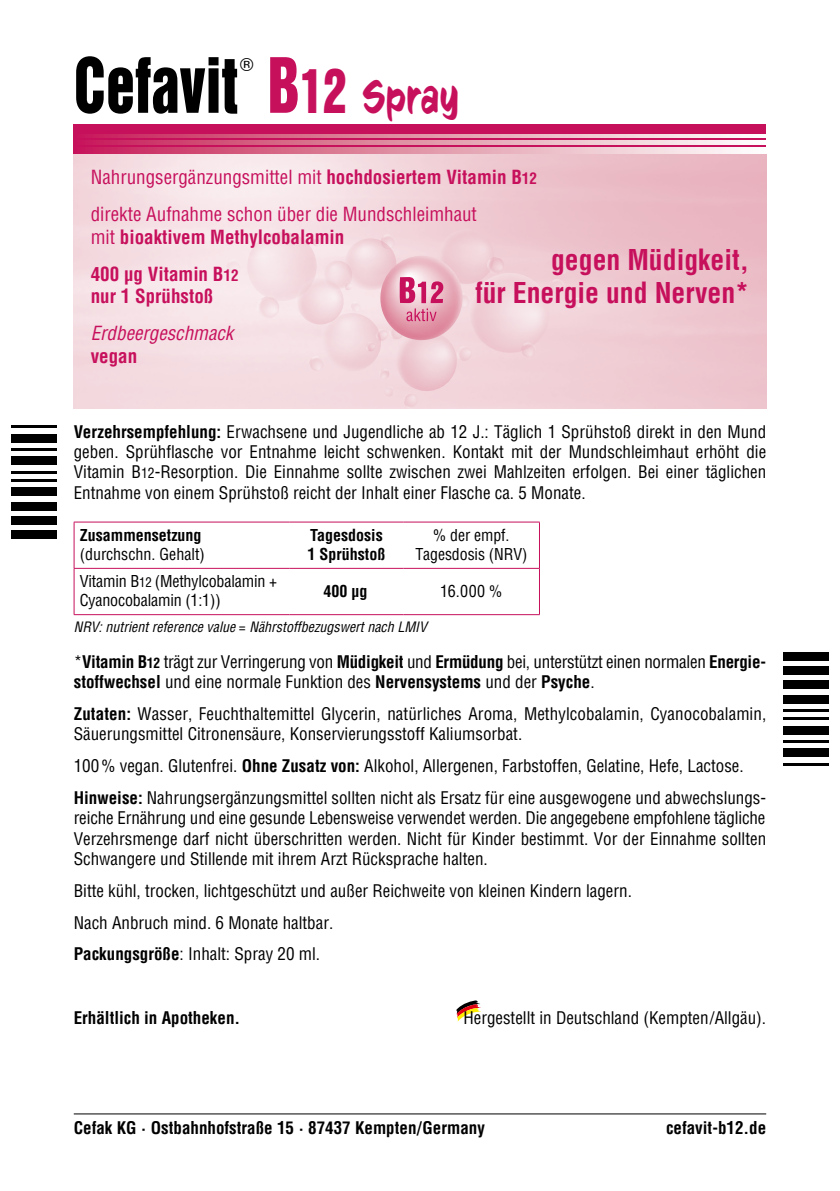
<style>
.page{position:relative;width:840px;height:1191px;background:#fff}
.page>*{position:absolute;margin:0;border:0;box-sizing:border-box;transform-origin:0 0}
.t1{font:69.6px "Helvetica Inserat LT Pro";color:#000;scale:.83 1}
.t2{font:46px "CC Sign Language";letter-spacing:.015em;color:#c7105c;scale:.83 1}
.t3{font:700 condensed 28px/33.6px "Helvetica LT Pro";color:#c7105c;text-align:right}
.t4{font:condensed 19px/37px "Helvetica LT Pro";color:#c7105c}
.t5{font:700 condensed 19px/37px "Helvetica LT Pro";color:#c7105c}
.t6{font:italic condensed 19px "Helvetica LT Pro";color:#c7105c}
.t7{font:18px "Helvetica";color:#000}
.t8{font:condensed 17px/20.4px "Helvetica LT Pro";color:#000}
.t9{font:700 condensed 17px "Helvetica LT Pro";color:#000}
.t10{font:condensed 16px/19.2px "Helvetica LT Pro";letter-spacing:-.01em;color:#000;text-align:center}
.t11{font:700 condensed 16px/19.2px "Helvetica LT Pro";color:#000}
.t12{font:italic condensed 14px "Helvetica LT Pro";color:#000}
.s1{font-family:"Helvetica Inserat LT Pro";font-size:69.6px}
.s2{font-family:"Helvetica Inserat LT Pro";font-size:55.6px}
.s3{font-weight:700}
.s4{font-weight:700;font-size:15.2px}
.s5{font-weight:400}
.s6{font-size:15.2px}
.s7{font-size:13.6px}
.s8{font-size:12.8px}
.s9{font-weight:700;font-size:13.6px}
</style>
<div class="page">
<img style="left:74px;top:153px;width:691px;height:255px">
<div style="left:74px;top:125px;width:691px;height:28px;background:#c7105c"></div>
<svg style="left:91px;top:147px;width:674px;height:6px;background:#e295aa"></svg>
<svg style="left:91px;top:140px;width:674px;height:5px;background:#e295aa"></svg>
<svg style="left:91px;top:135px;width:674px;height:2px"></svg>
<img style="left:320px;top:260px;width:23px;height:18px">
<img style="left:464px;top:288px;width:91px;height:70px">
<img style="left:318px;top:313px;width:67px;height:62px">
<img style="left:246px;top:232px;width:72px;height:70px">
<img style="left:392px;top:341px;width:69px;height:54px">
<img style="left:435px;top:229px;width:62px;height:59px">
<svg style="left:456px;top:350px;width:4px;height:10px"></svg>
<svg style="left:487px;top:257px;width:8px;height:5px"></svg>
<img style="left:293px;top:278px;width:53px;height:50px">
<svg style="left:382px;top:234px;width:5px;height:3px"></svg>
<svg style="left:228px;top:259px;width:5px;height:3px"></svg>
<svg style="left:310px;top:356px;width:6px;height:3px"></svg>
<svg style="left:469px;top:273px;width:87px;height:80px;background:#f1d4da"></svg>
<svg style="left:405px;top:394px;width:6px;height:3px"></svg>
<svg style="left:384px;top:387px;width:3px;height:7px"></svg>
<svg style="left:572px;top:297px;width:4px;height:3px"></svg>
<svg style="left:378px;top:369px;width:9px;height:10px"></svg>
<svg style="left:351px;top:301px;width:4px;height:4px"></svg>
<svg style="left:375px;top:332px;width:3px;height:8px"></svg>
<svg style="left:365px;top:344px;width:2px;height:7px"></svg>
<img style="left:343px;top:238px;width:54px;height:53px">
<img style="left:378px;top:256px;width:86px;height:85px">
<svg style="left:399px;top:277px;width:44px;height:44px;background:#de80a2"></svg>
<svg style="left:75px;top:567px;width:464px;height:1px"></svg>
<hr style="left:74px;top:522px;width:215px;height:1px;background:#c7105c">
<hr style="left:74px;top:522px;width:1px;height:46px;background:#c7105c">
<hr style="left:289px;top:522px;width:114px;height:1px;background:#c7105c">
<hr style="left:403px;top:522px;width:136px;height:1px;background:#c7105c">
<hr style="left:539px;top:522px;width:1px;height:46px;background:#c7105c">
<hr style="left:74px;top:568px;width:215px;height:1px;background:#c7105c">
<hr style="left:74px;top:568px;width:1px;height:46px;background:#c7105c">
<hr style="left:289px;top:568px;width:114px;height:1px;background:#c7105c">
<hr style="left:403px;top:568px;width:136px;height:1px;background:#c7105c">
<hr style="left:539px;top:568px;width:1px;height:46px;background:#c7105c">
<hr style="left:74px;top:614px;width:215px;height:1px;background:#c7105c">
<hr style="left:289px;top:614px;width:114px;height:1px;background:#c7105c">
<hr style="left:403px;top:614px;width:136px;height:1px;background:#c7105c">
<svg style="left:456px;top:1000px;width:25px;height:21px"></svg>
<hr style="left:74px;top:1113px;width:691px;height:1px;background:#000">
<hr style="left:782px;top:763px;width:46px;height:2px;background:#000">
<div style="left:782px;top:748px;width:46px;height:9px;background:#000"></div>
<hr style="left:782px;top:740px;width:46px;height:3px;background:#000">
<div style="left:782px;top:726px;width:46px;height:8px;background:#000"></div>
<hr style="left:782px;top:717px;width:46px;height:3px;background:#000">
<hr style="left:782px;top:709px;width:46px;height:2px;background:#000">
<div style="left:782px;top:694px;width:46px;height:9px;background:#000"></div>
<div style="left:782px;top:680px;width:46px;height:9px;background:#000"></div>
<div style="left:782px;top:666px;width:46px;height:9px;background:#000"></div>
<div style="left:782px;top:652px;width:46px;height:8px;background:#000"></div>
<hr style="left:11px;top:425px;width:46px;height:3px;background:#000">
<div style="left:11px;top:434px;width:46px;height:8px;background:#000"></div>
<hr style="left:11px;top:448px;width:46px;height:3px;background:#000">
<div style="left:11px;top:456px;width:46px;height:9px;background:#000"></div>
<hr style="left:11px;top:471px;width:46px;height:2px;background:#000">
<hr style="left:11px;top:479px;width:46px;height:3px;background:#000">
<div style="left:11px;top:488px;width:46px;height:8px;background:#000"></div>
<div style="left:11px;top:502px;width:46px;height:8px;background:#000"></div>
<div style="left:11px;top:516px;width:46px;height:8px;background:#000"></div>
<div style="left:11px;top:530px;width:46px;height:9px;background:#000"></div>
<h1 class="t1" style="left:74px;top:44px;width:199px">Cefavit</h1>
<p class="t7" style="left:240px;top:51px;width:15px">®</p>
<h2 class="t2" style="left:268px;top:72px;width:231px"><span class="s1">B</span><span class="s2">12</span> Spray</h2>
<p class="t4" style="left:91px;top:158px;width:447px">Nahrungsergänzungsmittel mit <span class="s3">hochdosiertem Vitamin B</span><span class="s4">12 </span>direkte Aufnahme schon über die Mundschleimhaut</p>
<p class="t5" style="left:91px;top:218px;width:255px"><span class="s5">mit</span> bioaktivem Methylcobalamin<br>400 µg Vitamin B<span class="s6">12</span></p>
<p class="t5" style="left:91px;top:277px;width:124px">nur 1 Sprühstoß</p>
<p class="t6" style="left:91px;top:321px;width:144px">Erdbeergeschmack</p>
<p class="t5" style="left:91px;top:337px;width:48px">vegan</p>
<h3 class="t3" style="left:475px;top:242px;width:275px">gegen Müdigkeit,<br>für Energie und Nerven*</h3>
<p class="t8" style="left:74px;top:421px;width:693px;text-align:justify"><span class="s3">Verzehrsempfehlung:</span> Erwachsene und Jugendliche ab 12 J.: Täglich 1 Sprühstoß direkt in den Mund geben. Sprühflasche vor Entnahme leicht schwenken. Kontakt mit der Mundschleimhaut erhöht die Vitamin B<span class="s7">12</span>-Resorption. Die Einnahme sollte zwischen zwei Mahlzeiten erfolgen. Bei einer täglichen Entnahme von einem Sprühstoß reicht der Inhalt einer Flasche ca. 5 Monate.</p>
<p class="t11" style="left:80px;top:525px;width:123px">Zusammensetzung</p>
<p class="t10" style="left:80px;top:544px;width:126px">(durchschn. Gehalt)</p>
<p class="t11" style="left:307px;top:525px;width:79px">Tagesdosis<br>1 Sprühstoß</p>
<p class="t10" style="left:415px;top:525px;width:113px">% der empf.<br>Tagesdosis (NRV)</p>
<p class="t10" style="left:80px;top:571px;width:199px;text-align:left">Vitamin B<span class="s8">12</span> (Methylcobalamin +<br>Cyanocobalamin (1:1))</p>
<p class="t11" style="left:323px;top:580px;width:45px">400 µg</p>
<p class="t10" style="left:440px;top:581px;width:64px">16.000 %</p>
<p class="t12" style="left:74px;top:618px;width:354px">NRV: nutrient reference value = Nährstoffbezugswert nach LMIV</p>
<p class="t8" style="left:74px;top:651px;width:693px">*<span class="s3">Vitamin B</span><span class="s9">12</span> trägt zur Verringerung von <span class="s3">Müdigkeit</span> und <span class="s3">Ermüdung</span> bei, unterstützt einen normalen <span class="s3">Energie&shy;stoffwechsel</span> und eine normale Funktion des <span class="s3">Nervensystems</span> und der <span class="s3">Psyche</span>.</p>
<p class="t8" style="left:74px;top:703px;width:693px"><span class="s3">Zutaten:</span> Wasser, Feuchthaltemittel Glycerin, natürliches Aroma, Methylcobalamin, Cyanocobalamin,<br>Säuerungsmittel Citronensäure, Konservierungsstoff Kaliumsorbat.</p>
<p class="t8" style="left:74px;top:750px;width:693px;line-height:31.8px">100% vegan. Glutenfrei. <span class="s3">Ohne Zusatz von:</span> Alkohol, Allergenen, Farbstoffen, Gelatine, Hefe, Lactose.<br><span class="s3">Hinweise:</span> Nahrungsergänzungsmittel sollten nicht als Ersatz für eine ausgewogene und abwechslungs-</p>
<p class="t8" style="left:74px;top:808px;width:693px;text-align:justify">reiche Ernährung und eine gesunde Lebensweise verwendet werden. Die angegebene empfohlene tägliche Verzehrsmenge darf nicht überschritten werden. Nicht für Kinder bestimmt. Vor der Einnahme sollten Schwangere und Stillende mit ihrem Arzt Rücksprache halten.</p>
<p class="t8" style="left:74px;top:874px;width:559px;line-height:31.8px">Bitte kühl, trocken, lichtgeschützt und außer Reichweite von kleinen Kindern lagern.<br>Nach Anbruch mind. 6 Monate haltbar.<br><span class="s3">Packungsgröße</span>: Inhalt: Spray 20 ml.</p>
<p class="t9" style="left:74px;top:1006px;width:168px">Erhältlich in Apotheken.</p>
<p class="t8" style="left:463px;top:1007px;width:304px">Hergestellt in Deutschland (Kempten/Allgäu).</p>
<p class="t9" style="left:74px;top:1116px;width:412px">Cefak KG · Ostbahnhofstraße 15 · 87437 Kempten/Germany</p>
<p class="t9" style="left:665px;top:1116px;width:102px">cefavit-b12.de</p>
</div>
